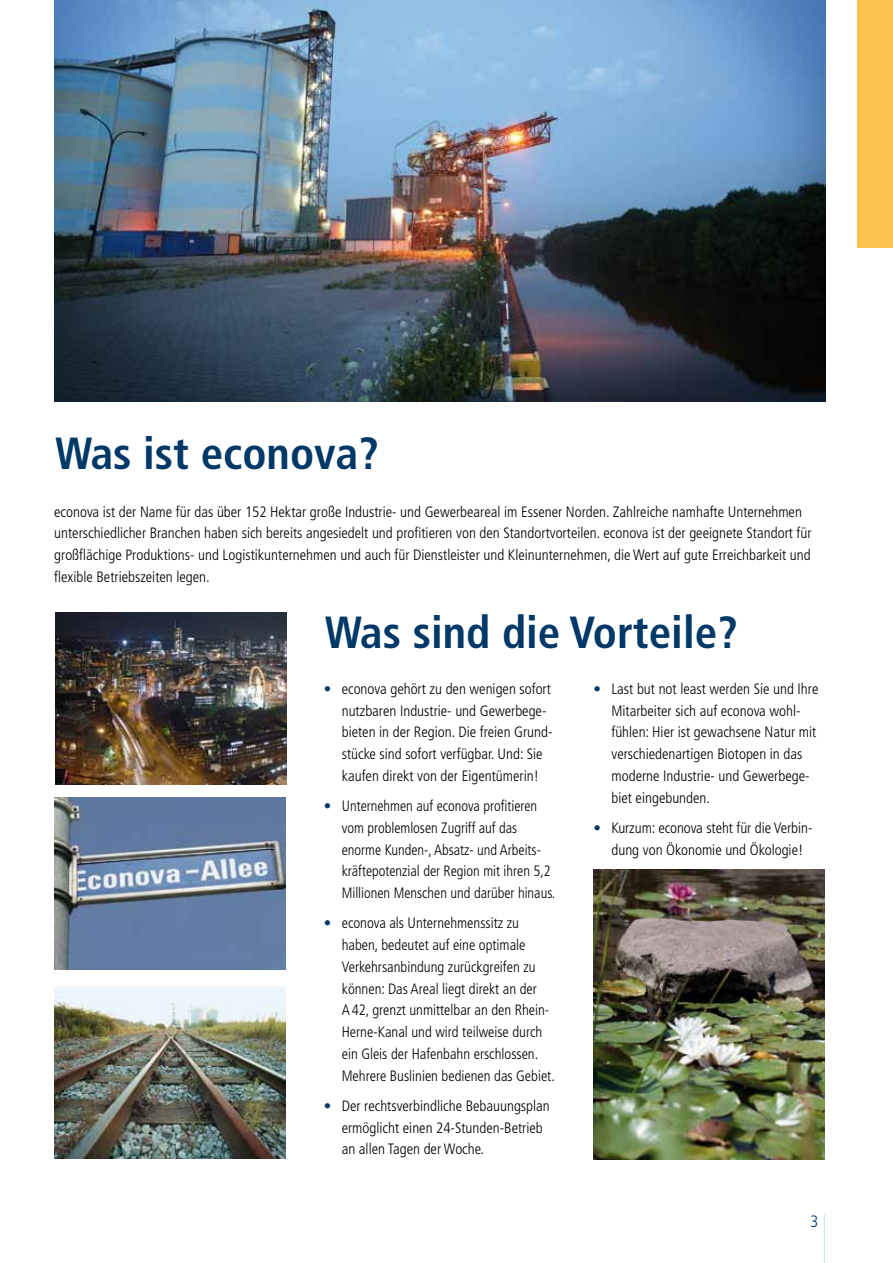
<style>
.page{position:relative;width:893px;height:1263px;background:#fff}
.page>*{position:absolute;margin:0;border:0;box-sizing:border-box;transform-origin:0 0}
.t1{font:700 condensed 45px "Frutiger";color:#003867}
.t2{font:300 condensed 16.5px "Frutiger";color:#003867}
.t3{font:300 condensed 15px/21.8px "Frutiger";color:#000}
.t4{font:300 condensed 15px/21.8px "Frutiger";color:#000;scale:.96 1}
.s1{color:#003867}
</style>
<div class="page">
<hr style="left:824px;top:1214px;width:1px;height:49px;background:#c9e6f6">
<div style="left:857px;top:0;width:36px;height:247px;background:#fbc34e"></div>
<img style="left:54px;top:987px;width:231px;height:172px">
<img style="left:54px;top:0;width:771px;height:401px">
<img style="left:54px;top:798px;width:231px;height:172px">
<img style="left:593px;top:869px;width:232px;height:290px">
<img style="left:55px;top:613px;width:232px;height:172px">
<h1 class="t1" style="left:55px;top:426px;width:325px">Was ist econova?</h1>
<p class="t3" style="left:54px;top:501px;width:759px">econova ist der Name für das über 152 Hektar große Industrie- und Gewerbeareal im Essener Norden. Zahlreiche namhafte Unternehmen unterschiedlicher Branchen haben sich bereits angesiedelt und profitieren von den Standortvorteilen. econova ist der geeignete Standort für großflächige Produktions- und Logistikunternehmen und auch für Dienstleister und Kleinunternehmen, die Wert auf gute Erreichbarkeit und flexible Betriebszeiten legen.</p>
<h1 class="t1" style="left:325px;top:605px;width:415px">Was sind die Vorteile?</h1>
<p class="t3" style="left:611px;top:678px;width:208px;text-indent:-18px"><span class="s1">•</span> Last but not least werden Sie und Ihre Mitarbeiter sich auf econova wohl&shy;fühlen: Hier ist gewachsene Natur mit verschiedenartigen Biotopen in das moderne Industrie- und Gewerbege&shy;biet eingebunden.</p>
<p class="t3" style="left:593px;top:817px;width:221px;text-align:center"><span class="s1">•</span> Kurzum: econova steht für die Verbin&shy;dung von Ökonomie und Ökologie!</p>
<p class="t3" style="left:342px;top:678px;width:212px;text-indent:-18px"><span class="s1">•</span> econova gehört zu den wenigen sofort nutzbaren Industrie- und Gewerbege&shy;bieten in der Region. Die freien Grund&shy;stücke sind sofort verfügbar. Und: Sie kaufen direkt von der Eigentümerin!</p>
<p class="t4" style="left:342px;top:795px;width:224px;text-indent:-18px"><span class="s1">•</span> Unternehmen auf econova profitieren vom problemlosen Zugriff auf das enorme Kunden-, Absatz- und Arbeits&shy;kräftepotenzial der Region mit ihren 5,2<br>Millionen Menschen und darüber hinaus.</p>
<p class="t3" style="left:342px;top:912px;width:215px;text-indent:-18px"><span class="s1">•</span> econova als Unternehmenssitz zu haben, bedeutet auf eine optimale Verkehrsanbindung zurückgreifen zu können: Das Areal liegt direkt an der A42, grenzt unmittelbar an den Rhein-Herne-Kanal und wird teilweise durch ein Gleis der Hafenbahn erschlossen.<br>Mehrere Buslinien bedienen das Gebiet.</p>
<p class="t3" style="left:342px;top:1095px;width:210px;text-indent:-18px"><span class="s1">•</span> Der rechtsverbindliche Bebauungsplan ermöglicht einen 24-Stunden-Betrieb an allen Tagen der Woche.</p>
<p class="t2" style="left:810px;top:1211px;width:9px">3</p>
</div>
